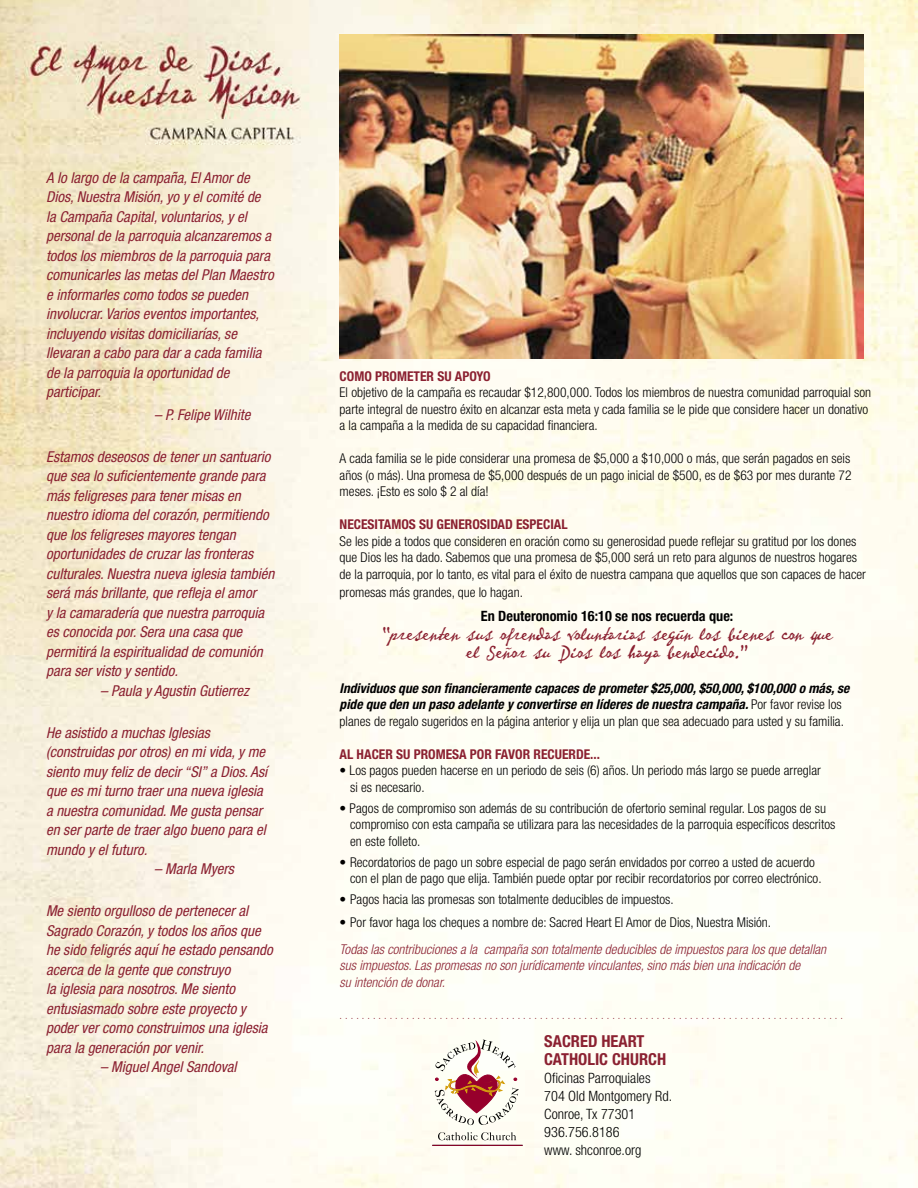
<style>
.page{position:relative;width:918px;height:1188px;background:#fff}
.page>*{position:absolute;margin:0;border:0;box-sizing:border-box;transform-origin:0 0}
.t1{font:21px/18px "P22 Vincent";color:#8b2131;text-align:center}
.t2{font:700 condensed 16.5px/18px "Helvetica Neue";color:#8b2131}
.t3{font:italic condensed 15px/19.5px "Helvetica Neue";color:#8b2131}
.t4{font:300 condensed 14.25px/18px "Helvetica Neue";color:#000}
.t5{font:700 condensed 14.25px "Helvetica Neue";color:#000}
.t6{font:300 condensed 13.5px/16.5px "Helvetica Neue";color:#000}
.t7{font:italic 700 condensed 13.5px/16.5px "Helvetica Neue";color:#000}
.t8{font:italic 300 condensed 13.5px/16.5px "Helvetica Neue";color:#8b2131}
.t9{font:700 condensed 13.5px "Helvetica Neue";color:#8b2131}
.t10{font:300 condensed 10.5px "Helvetica Neue";color:#8b2131}
.s1{font-weight:300;font-style:normal}
</style>
<div class="page">
<img style="left:0;top:0;width:918px;height:1188px">
<svg style="left:438px;top:1132px;width:78px;height:8px"></svg>
<hr style="left:432px;top:1145px;width:91px;height:1px;background:#98002e">
<svg style="left:435px;top:1040px;width:84px;height:85px"></svg>
<img style="left:340px;top:35px;width:523px;height:324px">
<p class="t3" style="left:46px;top:168px;width:229px">A lo largo de la campaña, El Amor de Dios, Nuestra Misión, yo y el comité de la Campaña Capital, voluntarios, y el personal de la parroquia alcanzaremos a todos los miembros de la parroquia para comunicarles las metas del Plan Maestro e informarles como todos se pueden involucrar. Varios eventos importantes, incluyendo visitas domiciliarías, se llevaran a cabo para dar a cada familia de la parroquia la oportunidad de participar.</p>
<p class="t3" style="left:154px;top:405px;width:98px">– P. Felipe Wilhite</p>
<p class="t3" style="left:46px;top:447px;width:230px">Estamos deseosos de tener un santuario que sea lo suficientemente grande para más feligreses para tener misas en nuestro idioma del corazón, permitiendo que los feligreses mayores tengan oportunidades de cruzar las fronteras culturales. Nuestra nueva iglesia también será más brillante, que refleja el amor<br>y la camaradería que nuestra parroquia es conocida por. Sera una casa que permitirá la espiritualidad de comunión para ser visto y sentido.</p>
<p class="t3" style="left:100px;top:681px;width:151px">– Paula y Agustin Gutierrez</p>
<p class="t3" style="left:46px;top:723px;width:223px">He asistido a muchas Iglesias (construidas por otros) en mi vida, y me siento muy feliz de decir “SI” a Dios. Así que es mi turno traer una nueva iglesia a nuestra comunidad. Me gusta pensar en ser parte de traer algo bueno para el mundo y el futuro.</p>
<p class="t3" style="left:154px;top:859px;width:81px">– Marla Myers</p>
<p class="t3" style="left:46px;top:901px;width:228px">Me siento orgulloso de pertenecer al Sagrado Corazón, y todos los años que he sido feligrés aquí he estado pensando acerca de la gente que construyo<br>la iglesia para nosotros. Me siento entusiasmado sobre este proyecto y poder ver como construimos una iglesia para la generación por venir.</p>
<p class="t3" style="left:100px;top:1057px;width:138px">– Miguel Angel Sandoval</p>
<p class="t9" style="left:340px;top:368px;width:153px">COMO PROMETER SU APOYO</p>
<p class="t6" style="left:340px;top:384px;width:533px">El objetivo de la campaña es recaudar $12,800,000. Todos los miembros de nuestra comunidad parroquial son parte integral de nuestro éxito en alcanzar esta meta y cada familia se le pide que considere hacer un donativo a la campaña a la medida de su capacidad financiera.</p>
<p class="t6" style="left:340px;top:450px;width:513px;text-align:justify">A cada familia se le pide considerar una promesa de $5,000 a $10,000 o más, que serán pagados en seis años (o más). Una promesa de $5,000 después de un pago inicial de $500, es de $63 por mes durante 72 meses. ¡Esto es solo $ 2 al día!</p>
<p class="t9" style="left:340px;top:516px;width:229px">NECESITAMOS SU GENEROSIDAD ESPECIAL</p>
<p class="t6" style="left:340px;top:533px;width:528px">Se les pide a todos que consideren en oración como su generosidad puede reflejar su gratitud por los dones que Dios les ha dado. Sabemos que una promesa de $5,000 será un reto para algunos de nuestros hogares de la parroquia, por lo tanto, es vital para el éxito de nuestra campana que aquellos que son capaces de hacer</p>
<p class="t6" style="left:340px;top:584px;width:185px">promesas más grandes, que lo hagan.</p>
<p class="t5" style="left:481px;top:607px;width:254px">En Deuteronomio 16:10 se nos recuerda que:</p>
<h1 class="t1" style="left:382px;top:626px;width:452px">“presenten sus ofrendas voluntarias según los bienes con que el Señor su Dios los haya bendecido.”</h1>
<p class="t7" style="left:340px;top:680px;width:511px">Individuos que son financieramente capaces de prometer $25,000, $50,000, $100,000 o más, se pide que den un paso adelante y convertirse en líderes de nuestra campaña. <span class="s1">Por favor revise los planes de regalo sugeridos en la página anterior y elija un plan que sea adecuado para usted y su familia.</span></p>
<p class="t9" style="left:340px;top:746px;width:262px">AL HACER SU PROMESA POR FAVOR RECUERDE...</p>
<p class="t6" style="left:350px;top:762px;width:472px;text-indent:-11px">• Los pagos pueden hacerse en un periodo de seis (6) años. Un periodo más largo se puede arreglar si es necesario.</p>
<p class="t6" style="left:350px;top:800px;width:487px;text-indent:-11px">• Pagos de compromiso son además de su contribución de ofertorio seminal regular. Los pagos de su compromiso con esta campaña se utilizara para las necesidades de la parroquia específicos descritos en este folleto.</p>
<p class="t6" style="left:350px;top:854px;width:473px;text-indent:-11px">• Recordatorios de pago un sobre especial de pago serán envidados por correo a usted de acuerdo con el plan de pago que elija. También puede optar por recibir recordatorios por correo electrónico.</p>
<p class="t6" style="left:340px;top:891px;width:336px">• Pagos hacia las promesas son totalmente deducibles de impuestos.</p>
<p class="t6" style="left:340px;top:914px;width:433px">• Por favor haga los cheques a nombre de: Sacred Heart El Amor de Dios, Nuestra Misión.</p>
<p class="t8" style="left:340px;top:941px;width:488px">Todas las contribuciones a la campaña son totalmente deducibles de impuestos para los que detallan sus impuestos. Las promesas no son jurídicamente vinculantes, sino más bien una indicación de<br>su intención de donar.</p>
<p class="t10" style="left:340px;top:1010px;width:505px">...........................................................................................</p>
<p class="t2" style="left:544px;top:1032px;width:123px">SACRED HEART<br>CATHOLIC CHURCH</p>
<p class="t4" style="left:544px;top:1069px;width:129px">Oficinas Parroquiales<br>704 Old Montgomery Rd.<br>Conroe, Tx 77301<br>936.756.8186<br>www. shconroe.org</p>
</div>
